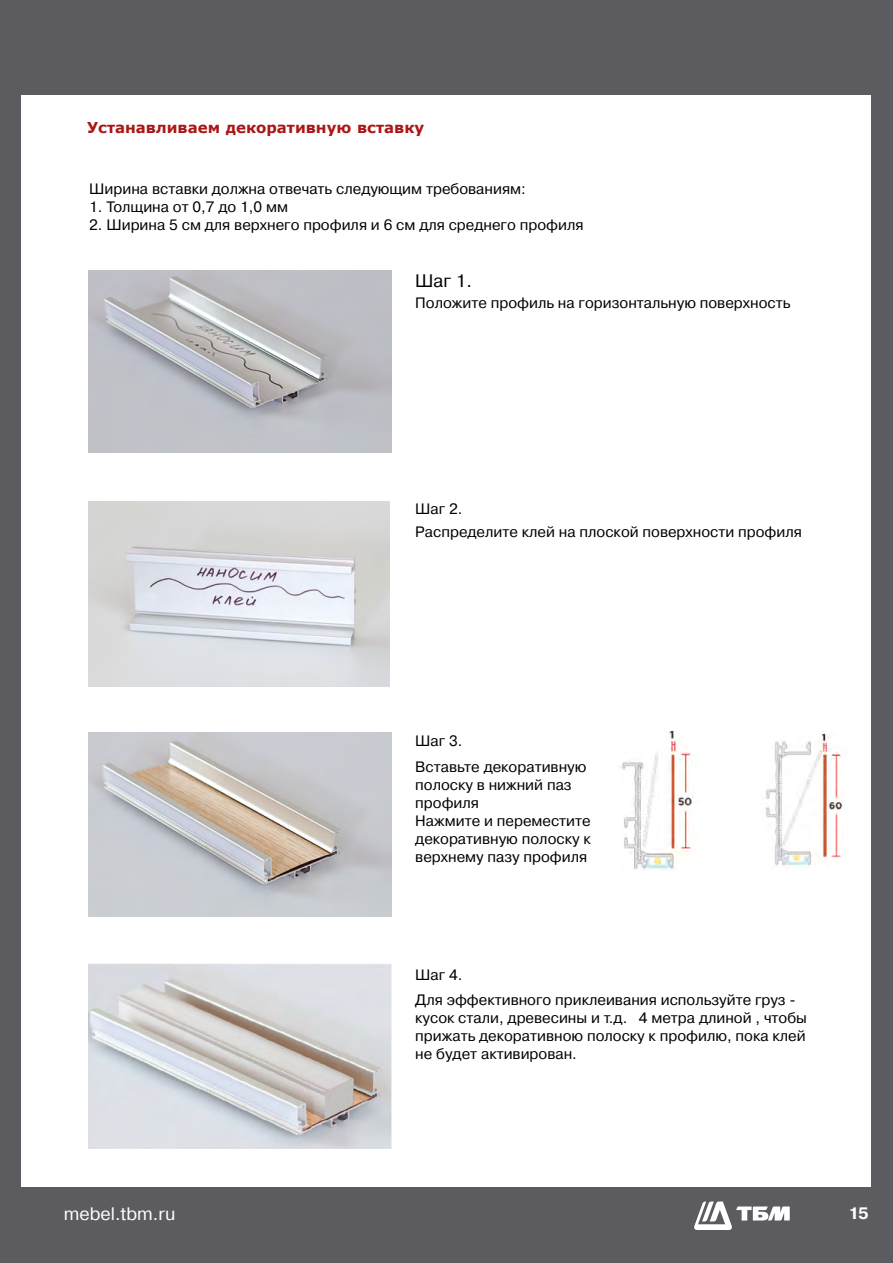
<style>
.page{position:relative;width:893px;height:1263px;background:#fff}
.page>*{position:absolute;margin:0;border:0;box-sizing:border-box;transform-origin:0 0}
.t1{font:18px "Pragmatica C";color:#fff}
.t2{font:18px "Pragmatica C";color:#000}
.t3{font:700 16.5px "Pragmatica C";color:#fff}
.t4{font:15px/18px "Pragmatica C";color:#000}
.t5{font:700 15px "Verdana";color:#ab1717}
</style>
<div class="page">
<img style="left:88px;top:271px;width:303px;height:182px">
<img style="left:88px;top:502px;width:302px;height:184px">
<img style="left:88px;top:733px;width:304px;height:183px">
<img style="left:88px;top:964px;width:303px;height:184px">
<img style="left:619px;top:730px;width:224px;height:140px">
<div style="left:872px;top:81px;width:21px;height:1182px;background:#5c5b60"></div>
<div style="left:0;top:81px;width:21px;height:1182px;background:#5c5b60"></div>
<div style="left:0;top:0;width:893px;height:94px;background:#5c5b60"></div>
<div style="left:0;top:1187px;width:893px;height:76px;background:#5c5b60"></div>
<svg style="left:694px;top:1201px;width:96px;height:29px"></svg>
<p class="t5" style="left:87px;top:116px;width:339px">Устанавливаем декоративную вставку</p>
<p class="t4" style="left:89px;top:180px;width:438px">Ширина вставки должна отвечать следующим требованиям:</p>
<p class="t4" style="left:89px;top:198px;width:200px">1. Толщина от 0,7 до 1,0 мм</p>
<p class="t4" style="left:89px;top:216px;width:496px">2. Ширина 5 см для верхнего профиля и 6 см для среднего профиля</p>
<p class="t2" style="left:415px;top:271px;width:58px">Шаг 1.</p>
<p class="t4" style="left:415px;top:294px;width:377px">Положите профиль на горизонтальную поверхность</p>
<p class="t4" style="left:415px;top:500px;width:49px">Шаг 2.</p>
<p class="t4" style="left:415px;top:523px;width:388px">Распределите клей на плоской поверхности профиля</p>
<p class="t4" style="left:415px;top:732px;width:49px">Шаг 3.</p>
<p class="t4" style="left:415px;top:757px;width:177px">Вставьте декоративную полоску в нижний паз профиля<br>Нажмите и переместите декоративную полоску к верхнему пазу профиля</p>
<p class="t4" style="left:415px;top:965px;width:49px">Шаг 4.</p>
<p class="t4" style="left:415px;top:991px;width:393px">Для эффективного приклеивания используйте груз - кусок стали, древесины и т.д. 4 метра длиной , чтобы прижать декоративною полоску к профилю, пока клей не будет активирован.</p>
<p class="t1" style="left:64px;top:1204px;width:113px">mebel.tbm.ru</p>
<p class="t3" style="left:848px;top:1204px;width:22px">15</p>
</div>
